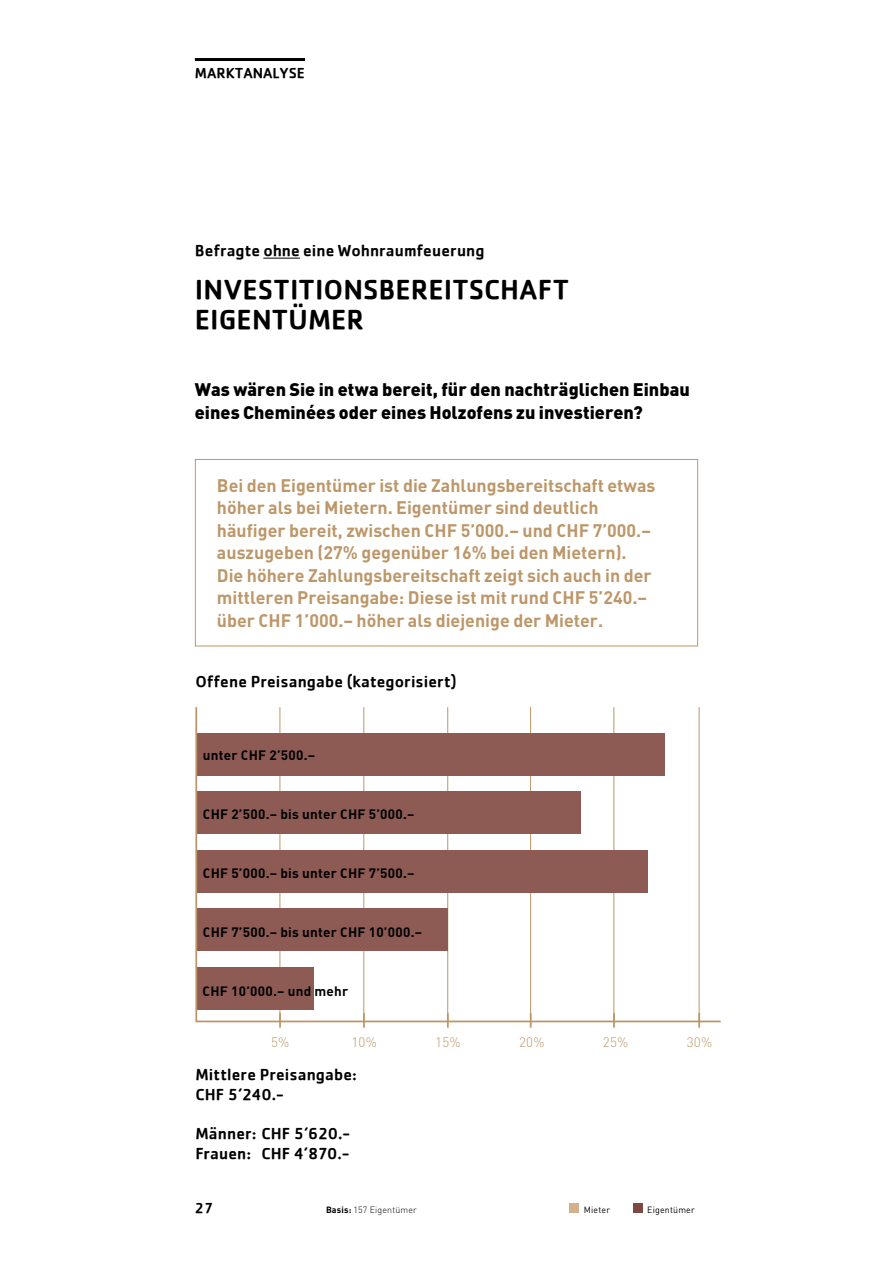
<style>
.page{position:relative;width:893px;height:1263px;background:#fff}
.page>*{position:absolute;margin:0;border:0;box-sizing:border-box;transform-origin:0 0}
.t1{font:500 28.5px/30px "Cachet";color:#000}
.t2{font:700 18px/22.5px "DIN";color:#bd9769}
.t3{font:900 18px/22.5px "DIN";color:#000}
.t4{font:500 16.5px/19.8px "Cachet";letter-spacing:.01em;color:#000}
.t5{font:500 15px "Cachet";color:#000}
.t6{font:700 13.5px "DIN";letter-spacing:.02em;color:#000}
.t7{font:300 13.5px "DIN";letter-spacing:.02em;color:#bd9769}
.t8{font:300 9px "DIN";letter-spacing:.02em;color:#000}
.t9{font:9px "DIN";letter-spacing:.02em;color:#000}
.s1{font-weight:700}
</style>
<div class="page">
<hr style="left:195px;top:58px;width:110px;height:3px;background:#000">
<div style="left:570px;top:1204px;width:9px;height:9px;background:#d1b28d"></div>
<div style="left:633px;top:1204px;width:9px;height:9px;background:#7e4943"></div>
<hr style="left:263px;top:258px;width:37px;height:1px;background:#000">
<div style="left:195px;top:459px;width:503px;height:187px;border:1px solid #bd9769"></div>
<svg style="left:195px;top:707px;width:526px;height:316px"></svg>
<p class="t5" style="left:195px;top:64px;width:112px">MARKTANALYSE</p>
<p class="t4" style="left:195px;top:240px;width:291px">Befragte ohne eine Wohnraumfeuerung</p>
<h1 class="t1" style="left:195px;top:273px;width:376px">INVESTITIONSBEREITSCHAFT<br>EIGENTÜMER</h1>
<p class="t3" style="left:195px;top:377px;width:496px">Was wären Sie in etwa bereit, für den nachträglichen Einbau eines Cheminées oder eines Holzofens zu investieren?</p>
<p class="t2" style="left:217px;top:473px;width:440px">Bei den Eigentümer ist die Zahlungsbereitschaft etwas höher als bei Mietern. Eigentümer sind deutlich häufiger bereit, zwischen CHF 5’000.– und CHF 7’000.– auszugeben (27% gegenüber 16% bei den Mietern).<br>Die höhere Zahlungsbereitschaft zeigt sich auch in der mittleren Preisangabe: Diese ist mit rund CHF 5’240.– über CHF 1’000.– höher als diejenige der Mieter.</p>
<p class="t4" style="left:195px;top:671px;width:263px">Offene Preisangabe (kategorisiert)</p>
<p class="t6" style="left:203px;top:746px;width:114px">unter CHF 2’500.–</p>
<p class="t6" style="left:203px;top:805px;width:213px">CHF 2’500.– bis unter CHF 5’000.–</p>
<p class="t6" style="left:203px;top:864px;width:213px">CHF 5’000.– bis unter CHF 7’500.–</p>
<p class="t6" style="left:203px;top:923px;width:221px">CHF 7’500.– bis unter CHF 10’000.–</p>
<p class="t6" style="left:203px;top:982px;width:147px">CHF 10’000.– und mehr</p>
<p class="t7" style="left:271px;top:1034px;width:20px">5%</p>
<p class="t7" style="left:351px;top:1034px;width:27px">10%</p>
<p class="t7" style="left:435px;top:1034px;width:27px">15%</p>
<p class="t7" style="left:519px;top:1034px;width:27px">20%</p>
<p class="t7" style="left:603px;top:1034px;width:27px">25%</p>
<p class="t7" style="left:687px;top:1034px;width:27px">30%</p>
<p class="t4" style="left:195px;top:1064px;width:163px">Mittlere Preisangabe:<br>CHF 5’240.-</p>
<p class="t4" style="left:195px;top:1123px;width:156px">Männer: CHF 5’620.-<br>Frauen: CHF 4’870.-</p>
<p class="t5" style="left:195px;top:1199px;width:20px">27</p>
<p class="t8" style="left:326px;top:1204px;width:92px"><span class="s1">Basis:</span> 157 Eigentümer</p>
<p class="t9" style="left:584px;top:1204px;width:28px">Mieter</p>
<p class="t9" style="left:647px;top:1204px;width:49px">Eigentümer</p>
</div>
